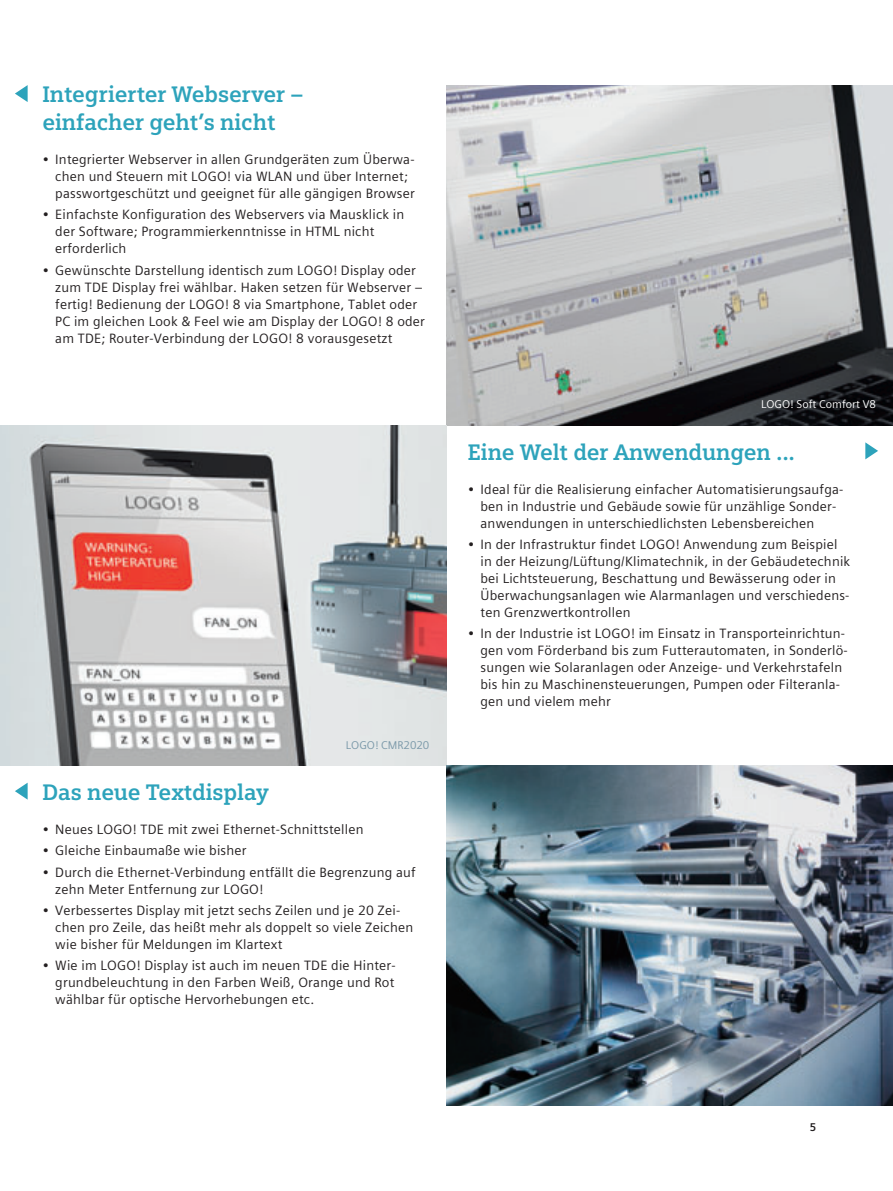
<style>
.page{position:relative;width:893px;height:1191px;background:#fff}
.page>*{position:absolute;margin:0;border:0;box-sizing:border-box;transform-origin:0 0}
.t1{font:700 22.5px/27.6px "Siemens Slab";letter-spacing:-.01em;color:#2da3bb}
.t2{font:13.5px/17px "Siemens Sans Global";letter-spacing:.015em;color:#231f20}
.t3{font:11.25px "Siemens Sans Global";color:#fff}
.t4{font:11.25px "Siemens Sans Global";color:#7b99a9}
.t5{font:700 11.25px "Siemens Sans Global";color:#231f20}
</style>
<div class="page">
<img style="left:446px;top:85px;width:447px;height:340px">
<img style="left:0;top:425px;width:446px;height:340px">
<img style="left:446px;top:765px;width:447px;height:341px">
<svg style="left:15px;top:85px;width:13px;height:17px"></svg>
<svg style="left:15px;top:782px;width:13px;height:17px"></svg>
<svg style="left:865px;top:442px;width:13px;height:17px"></svg>
<h1 class="t1" style="left:43px;top:82px;width:262px">Integrierter Webserver – einfacher geht’s nicht</h1>
<p class="t2" style="left:55px;top:151px;width:361px;text-indent:-13px">• Integrierter Webserver in allen Grundgeräten zum Überwa&shy;chen und Steuern mit LOGO! via WLAN und über Internet; passwortgeschützt und geeignet für alle gängigen Browser</p>
<p class="t2" style="left:55px;top:206px;width:350px;text-indent:-13px">• Einfachste Konfiguration des Webservers via Mausklick in der Software; Programmierkenntnisse in HTML nicht erforderlich</p>
<p class="t2" style="left:55px;top:261px;width:371px;text-indent:-13px">• Gewünschte Darstellung identisch zum LOGO! Display oder zum TDE Display frei wählbar. Haken setzen für Webserver – fertig! Bedienung der LOGO! 8 via Smartphone, Tablet oder PC im gleichen Look &amp; Feel wie am Display der LOGO! 8 oder am TDE; Router-Verbindung der LOGO! 8 vorausgesetzt</p>
<p class="t4" style="left:346px;top:738px;width:85px">LOGO! CMR2020</p>
<h1 class="t1" style="left:43px;top:779px;width:228px">Das neue Textdisplay</h1>
<p class="t2" style="left:43px;top:820px;width:323px">• Neues LOGO! TDE mit zwei Ethernet-Schnittstellen</p>
<p class="t2" style="left:43px;top:842px;width:206px">• Gleiche Einbaumaße wie bisher</p>
<p class="t2" style="left:55px;top:863px;width:362px;text-indent:-13px">• Durch die Ethernet-Verbindung entfällt die Begrenzung auf zehn Meter Entfernung zur LOGO!</p>
<p class="t2" style="left:55px;top:901px;width:359px;text-indent:-13px">• Verbessertes Display mit jetzt sechs Zeilen und je 20 Zei&shy;chen pro Zeile, das heißt mehr als doppelt so viele Zeichen wie bisher für Meldungen im Klartext</p>
<p class="t2" style="left:55px;top:956px;width:342px;text-align:justify;text-indent:-13px">• Wie im LOGO! Display ist auch im neuen TDE die Hinter&shy;grundbeleuchtung in den Farben Weiß, Orange und Rot wählbar für optische Hervorhebungen etc.</p>
<p class="t3" style="left:761px;top:397px;width:116px">LOGO! Soft Comfort V8</p>
<h1 class="t1" style="left:468px;top:439px;width:329px">Eine Welt der Anwendungen ...</h1>
<p class="t2" style="left:480px;top:480px;width:364px;text-indent:-13px">• Ideal für die Realisierung einfacher Automatisierungsaufga&shy;ben in Industrie und Gebäude sowie für unzählige Sonder&shy;anwendungen in unterschiedlichsten Lebensbereichen</p>
<p class="t2" style="left:480px;top:535px;width:371px;text-indent:-13px">• In der Infrastruktur findet LOGO! Anwendung zum Beispiel in der Heizung/Lüftung/Klimatechnik, in der Gebäudetechnik bei Lichtsteuerung, Beschattung und Bewässerung oder in Überwachungsanlagen wie Alarmanlagen und verschiedens&shy;ten Grenzwertkontrollen</p>
<p class="t2" style="left:480px;top:625px;width:369px;text-indent:-13px">• In der Industrie ist LOGO! im Einsatz in Transporteinrichtun&shy;gen vom Förderband bis zum Futterautomaten, in Sonderlö&shy;sungen wie Solaranlagen oder Anzeige- und Verkehrstafeln bis hin zu Maschinensteuerungen, Pumpen oder Filteranla&shy;gen und vielem mehr</p>
<p class="t5" style="left:810px;top:1120px;width:8px">5</p>
</div>
